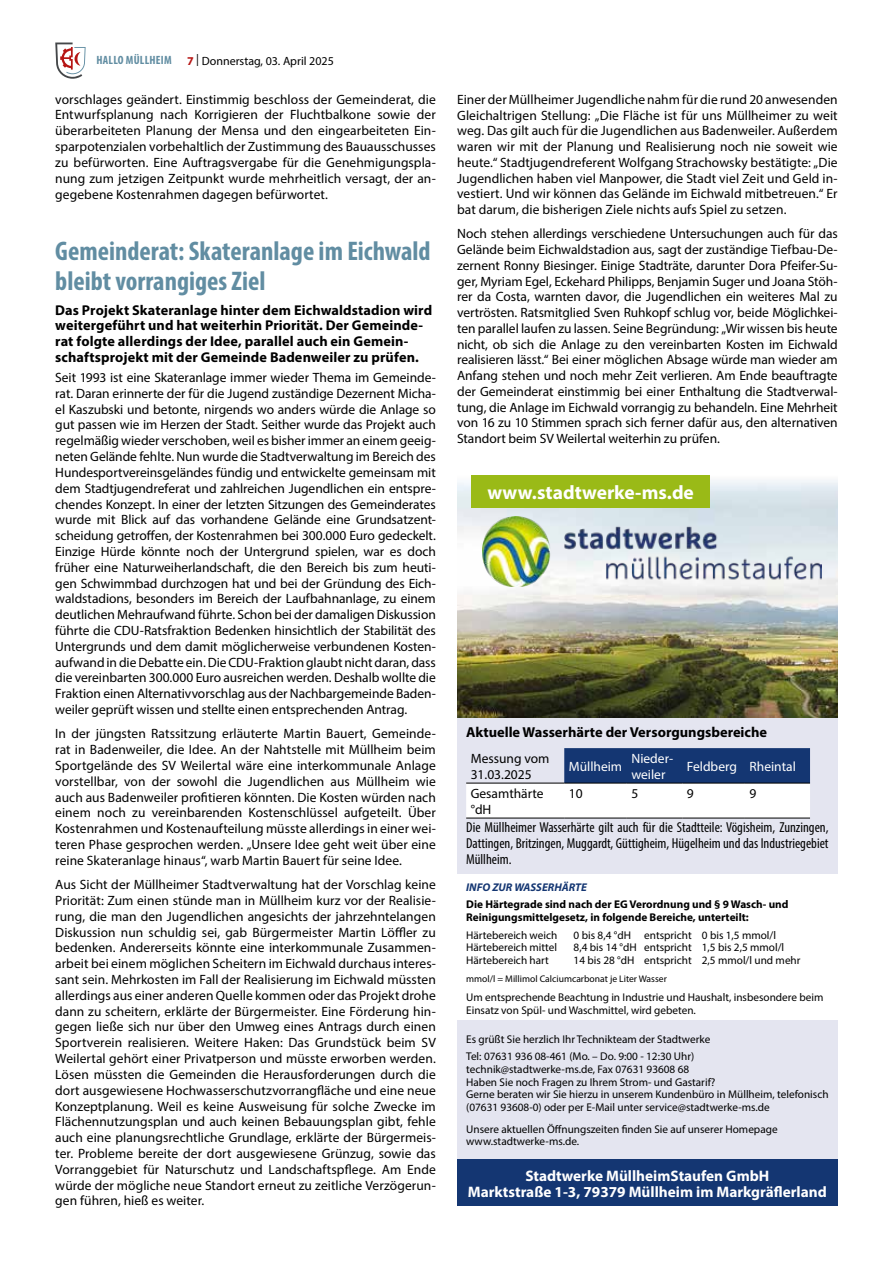
<style>
.page{position:relative;width:893px;height:1263px;background:#fff}
.page>*{position:absolute;margin:0;border:0;box-sizing:border-box;transform-origin:0 0}
.t1{font:700 condensed 27px/30px "Myriad Pro";color:#618da2}
.t2{font:700 19.5px "Myriad Pro";color:#fff}
.t3{font:700 15.3px/16px "Myriad Pro";color:#fff;text-align:center}
.t4{font:condensed 14.4px/16px "Myriad Pro";color:#000;text-align:justify}
.t5{font:700 14.4px "Myriad Pro";color:#000}
.t6{font:700 14.25px/15.8px "Myriad Pro";letter-spacing:.01em;color:#000}
.t7{font:13.5px/15.8px "Myriad Pro";color:#000;text-align:justify}
.t8{font:13.5px/15.8px "Myriad Pro";color:#fff}
.t9{font:12px "Myriad Pro";color:#000}
.t10{font:700 condensed 12px "Myriad Pro";letter-spacing:.02em;color:#618da2}
.t11{font:11.25px/12.9px "Myriad Pro";color:#000}
.t12{font:700 11.25px/12.8px "Myriad Pro";color:#000}
.t13{font:italic 700 11.25px "Myriad Pro";color:#143672}
.t14{font:9.6px "Myriad Pro";color:#000}
.s1{font-weight:700;color:#b61615}
</style>
<div class="page">
<svg style="left:55px;top:43px;width:31px;height:36px"></svg>
<img style="left:457px;top:480px;width:381px;height:237px">
<img style="left:482px;top:516px;width:340px;height:70px">
<div style="left:471px;top:475px;width:239px;height:33px;background:#9aba17"></div>
<div style="left:457px;top:717px;width:381px;height:156px;background:#e4e5f0"></div>
<svg style="left:466px;top:748px;width:344px;height:70px;background:#a4b0c7"></svg>
<hr style="left:466px;top:783px;width:98px;height:1px;background:#000">
<hr style="left:564px;top:783px;width:63px;height:1px;background:#000">
<hr style="left:627px;top:783px;width:55px;height:1px;background:#000">
<hr style="left:682px;top:783px;width:63px;height:1px;background:#000">
<hr style="left:745px;top:783px;width:65px;height:1px;background:#000">
<hr style="left:466px;top:818px;width:98px;height:1px;background:#000">
<hr style="left:564px;top:818px;width:63px;height:1px;background:#000">
<hr style="left:627px;top:818px;width:55px;height:1px;background:#000">
<hr style="left:682px;top:818px;width:63px;height:1px;background:#000">
<hr style="left:745px;top:818px;width:65px;height:1px;background:#000">
<div style="left:457px;top:1159px;width:381px;height:46px;background:#143672"></div>
<div style="left:457px;top:1021px;width:381px;height:138px;background:#e4e5f0"></div>
<p class="t10" style="left:96px;top:52px;width:77px">HALLO MÜLLHEIM</p>
<p class="t7" style="left:55px;top:91px;width:382px">vorschlages geändert. Einstimmig beschloss der Gemeinderat, die Entwurfsplanung nach Korrigieren der Fluchtbalkone sowie der überarbeiteten Planung der Mensa und den eingearbeiteten Ein&shy;sparpotenzialen vorbehaltlich der Zustimmung des Bauausschusses zu befürworten. Eine Auftragsvergabe für die Genehmigungspla&shy;nung zum jetzigen Zeitpunkt wurde mehrheitlich versagt, der an&shy;gegebene Kostenrahmen dagegen befürwortet.</p>
<p class="t9" style="left:187px;top:53px;width:148px"><span class="s1">7</span> | Donnerstag, 03. April 2025</p>
<h1 class="t1" style="left:55px;top:236px;width:377px">Gemeinderat: Skateranlage im Eichwald bleibt vorrangiges Ziel</h1>
<p class="t6" style="left:55px;top:301px;width:379px">Das Projekt Skateranlage hinter dem Eichwaldstadion wird weitergeführt und hat weiterhin Priorität. Der Gemeinde&shy;rat folgte allerdings der Idee, parallel auch ein Gemein&shy;schaftsprojekt mit der Gemeinde Badenweiler zu prüfen.</p>
<p class="t7" style="left:55px;top:369px;width:382px">Seit 1993 ist eine Skateranlage immer wieder Thema im Gemeinde&shy;rat. Daran erinnerte der für die Jugend zuständige Dezernent Micha&shy;el Kaszubski und betonte, nirgends wo anders würde die Anlage so gut passen wie im Herzen der Stadt. Seither wurde das Projekt auch regelmäßig wieder verschoben, weil es bisher immer an einem geeig&shy;neten Gelände fehlte. Nun wurde die Stadtverwaltung im Bereich des Hundesportvereinsgeländes fündig und entwickelte gemeinsam mit dem Stadtjugendreferat und zahlreichen Jugendlichen ein entspre&shy;chendes Konzept. In einer der letzten Sitzungen des Gemeinderates wurde mit Blick auf das vorhandene Gelände eine Grundsatzent&shy;scheidung getroffen, der Kostenrahmen bei 300.000 Euro gedeckelt.<br>Einzige Hürde könnte noch der Untergrund spielen, war es doch früher eine Naturweiherlandschaft, die den Bereich bis zum heuti&shy;gen Schwimmbad durchzogen hat und bei der Gründung des Eich&shy;waldstadions, besonders im Bereich der Laufbahnanlage, zu einem deutlichen Mehraufwand führte. Schon bei der damaligen Diskussion führte die CDU-Ratsfraktion Bedenken hinsichtlich der Stabilität des Untergrunds und dem damit möglicherweise verbundenen Kosten&shy;aufwand in die Debatte ein. Die CDU-Fraktion glaubt nicht daran, dass die vereinbarten 300.000 Euro ausreichen werden. Deshalb wollte die Fraktion einen Alternativvorschlag aus der Nachbargemeinde Baden&shy;weiler geprüft wissen und stellte einen entsprechenden Antrag.</p>
<p class="t7" style="left:55px;top:726px;width:382px">In der jüngsten Ratssitzung erläuterte Martin Bauert, Gemeinde&shy;rat in Badenweiler, die Idee. An der Nahtstelle mit Müllheim beim Sportgelände des SV Weilertal wäre eine interkommunale Anlage vorstellbar, von der sowohl die Jugendlichen aus Müllheim wie auch aus Badenweiler profitieren könnten. Die Kosten würden nach einem noch zu vereinbarenden Kostenschlüssel aufgeteilt. Über Kostenrahmen und Kostenaufteilung müsste allerdings in einer wei&shy;teren Phase gesprochen werden. „Unsere Idee geht weit über eine reine Skateranlage hinaus“, warb Martin Bauert für seine Idee.</p>
<p class="t7" style="left:55px;top:876px;width:382px">Aus Sicht der Müllheimer Stadtverwaltung hat der Vorschlag keine Priorität: Zum einen stünde man in Müllheim kurz vor der Realisie&shy;rung, die man den Jugendlichen angesichts der jahrzehntelangen Diskussion nun schuldig sei, gab Bürgermeister Martin Löffler zu bedenken. Andererseits könnte eine interkommunale Zusammen&shy;arbeit bei einem möglichen Scheitern im Eichwald durchaus interes&shy;sant sein. Mehrkosten im Fall der Realisierung im Eichwald müssten allerdings aus einer anderen Quelle kommen oder das Projekt drohe dann zu scheitern, erklärte der Bürgermeister. Eine Förderung hin&shy;gegen ließe sich nur über den Umweg eines Antrags durch einen Sportverein realisieren. Weitere Haken: Das Grundstück beim SV Weilertal gehört einer Privatperson und müsste erworben werden.<br>Lösen müssten die Gemeinden die Herausforderungen durch die dort ausgewiesene Hochwasserschutzvorrangfläche und eine neue Konzeptplanung. Weil es keine Ausweisung für solche Zwecke im Flächennutzungsplan und auch keinen Bebauungsplan gibt, fehle auch eine planungsrechtliche Grundlage, erklärte der Bürgermeis&shy;ter. Probleme bereite der dort ausgewiesene Grünzug, sowie das Vorranggebiet für Naturschutz und Landschaftspflege. Am Ende würde der mögliche neue Standort erneut zu zeitliche Verzögerun&shy;gen führen, hieß es weiter.</p>
<p class="t7" style="left:457px;top:91px;width:382px">Einer der Müllheimer Jugendliche nahm für die rund 20 anwesenden Gleichaltrigen Stellung: „Die Fläche ist für uns Müllheimer zu weit weg. Das gilt auch für die Jugendlichen aus Badenweiler. Außerdem waren wir mit der Planung und Realisierung noch nie soweit wie heute.“ Stadtjugendreferent Wolfgang Strachowsky bestätigte: „Die Jugendlichen haben viel Manpower, die Stadt viel Zeit und Geld in&shy;vestiert. Und wir können das Gelände im Eichwald mitbetreuen.“ Er bat darum, die bisherigen Ziele nichts aufs Spiel zu setzen.</p>
<p class="t7" style="left:457px;top:226px;width:382px">Noch stehen allerdings verschiedene Untersuchungen auch für das Gelände beim Eichwaldstadion aus, sagt der zuständige Tiefbau-De&shy;zernent Ronny Biesinger. Einige Stadträte, darunter Dora Pfeifer-Su&shy;ger, Myriam Egel, Eckehard Philipps, Benjamin Suger und Joana Stöh&shy;rer da Costa, warnten davor, die Jugendlichen ein weiteres Mal zu vertrösten. Ratsmitglied Sven Ruhkopf schlug vor, beide Möglichkei&shy;ten parallel laufen zu lassen. Seine Begründung: „Wir wissen bis heute nicht, ob sich die Anlage zu den vereinbarten Kosten im Eichwald realisieren lässt.“ Bei einer möglichen Absage würde man wieder am Anfang stehen und noch mehr Zeit verlieren. Am Ende beauftragte der Gemeinderat einstimmig bei einer Enthaltung die Stadtverwal&shy;tung, die Anlage im Eichwald vorrangig zu behandeln. Eine Mehrheit von 16 zu 10 Stimmen sprach sich ferner dafür aus, den alternativen Standort beim SV Weilertal weiterhin zu prüfen.</p>
<h2 class="t2" style="left:487px;top:479px;width:208px">www.stadtwerke-ms.de</h2>
<p class="t5" style="left:466px;top:723px;width:302px">Aktuelle Wasserhärte der Versorgungsbereiche</p>
<p class="t7" style="left:471px;top:750px;width:80px">Messung vom<br>31.03.2025</p>
<p class="t8" style="left:569px;top:758px;width:55px">Müllheim</p>
<p class="t8" style="left:631px;top:750px;width:43px">Nieder&shy;weiler</p>
<p class="t8" style="left:687px;top:758px;width:110px">Feldberg Rheintal</p>
<p class="t7" style="left:471px;top:785px;width:74px">Gesamthärte °dH</p>
<p class="t7" style="left:569px;top:785px;width:15px">10</p>
<p class="t7" style="left:631px;top:785px;width:8px">5</p>
<p class="t7" style="left:687px;top:785px;width:8px">9</p>
<p class="t7" style="left:749px;top:785px;width:8px">9</p>
<p class="t4" style="left:466px;top:819px;width:364px">Die Müllheimer Wasserhärte gilt auch für die Stadtteile: Vögisheim, Zunzingen, Dattingen, Britzingen, Muggardt, Güttigheim, Hügelheim und das Industriegebiet Müllheim.</p>
<p class="t13" style="left:466px;top:880px;width:122px">INFO ZUR WASSERHÄRTE</p>
<p class="t12" style="left:466px;top:898px;width:324px">Die Härtegrade sind nach der EG Verordnung und § 9 Wasch- und<br>Reinigungsmittelgesetz, in folgende Bereiche, unterteilt:</p>
<p class="t11" style="left:466px;top:928px;width:93px">Härtebereich weich</p>
<p class="t11" style="left:574px;top:928px;width:204px">0 bis 8,4 °dH entspricht 0 bis 1,5 mmol/l</p>
<p class="t11" style="left:466px;top:941px;width:92px">Härtebereich mittel</p>
<p class="t11" style="left:574px;top:941px;width:212px">8,4 bis 14 °dH entspricht 1,5 bis 2,5 mmol/l</p>
<p class="t11" style="left:466px;top:954px;width:84px">Härtebereich hart</p>
<p class="t11" style="left:574px;top:954px;width:228px">14 bis 28 °dH entspricht 2,5 mmol/l und mehr</p>
<p class="t14" style="left:466px;top:972px;width:202px">mmol/l = Millimol Calciumcarbonat je Liter Wasser</p>
<p class="t11" style="left:466px;top:991px;width:359px">Um entsprechende Beachtung in Industrie und Haushalt, insbesondere beim<br>Einsatz von Spül- und Waschmittel, wird gebeten.</p>
<p class="t11" style="left:466px;top:1030px;width:246px;line-height:17.1px">Es grüßt Sie herzlich Ihr Technikteam der Stadtwerke<br>Tel: 07631 936 08-461 (Mo. – Do. 9:00 - 12:30 Uhr)</p>
<p class="t11" style="left:466px;top:1062px;width:364px">technik@stadtwerke-ms.de, Fax 07631 93608 68<br>Haben Sie noch Fragen zu Ihrem Strom- und Gastarif?<br>Gerne beraten wir Sie hierzu in unserem Kundenbüro in Müllheim, telefonisch (07631 93608-0) oder per E-Mail unter service@stadtwerke-ms.de</p>
<p class="t11" style="left:466px;top:1122px;width:313px">Unsere aktuellen Öffnungszeiten finden Sie auf unserer Homepage www.stadtwerke-ms.de.</p>
<p class="t3" style="left:468px;top:1167px;width:360px">Stadtwerke MüllheimStaufen GmbH<br>Marktstraße 1-3, 79379 Müllheim im Markgräflerland</p>
</div>
